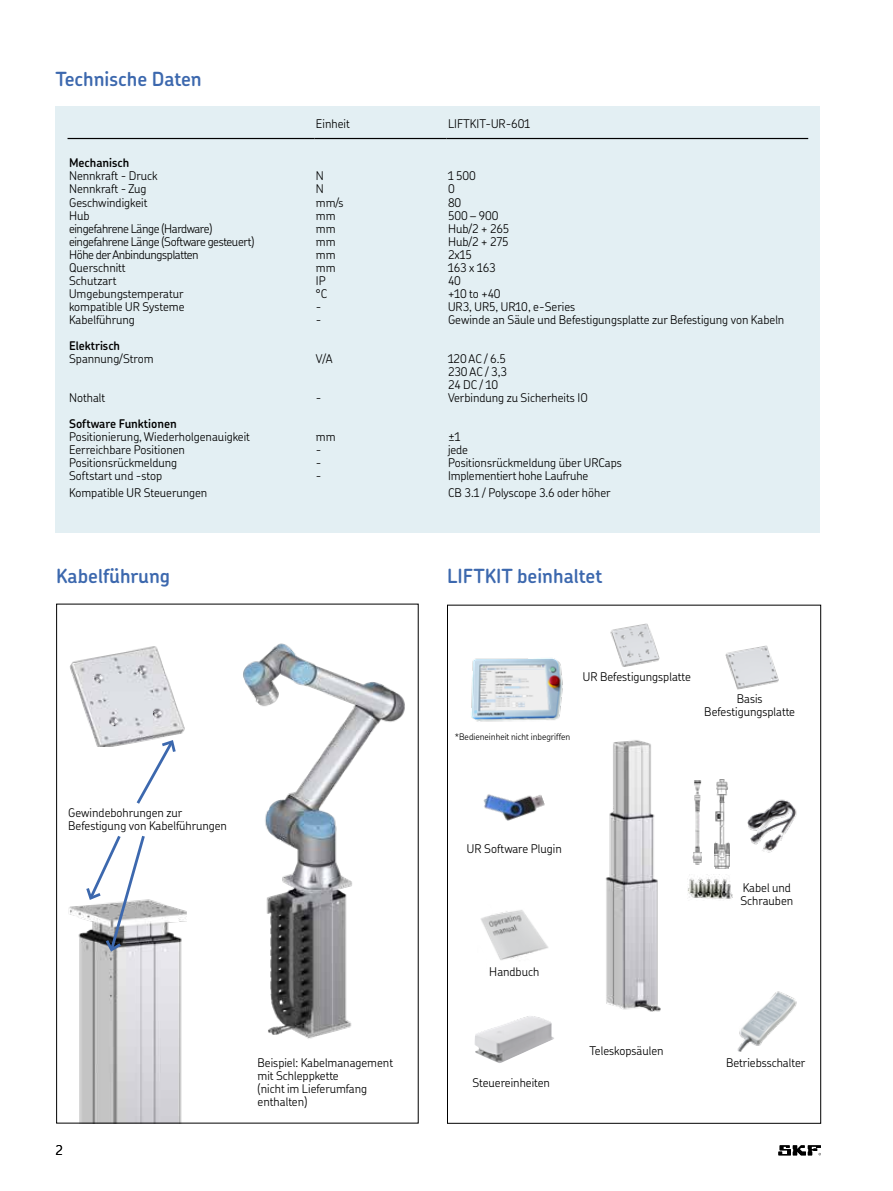
<style>
.page{position:relative;width:893px;height:1191px;background:#fff}
.page>*{position:absolute;margin:0;border:0;box-sizing:border-box;transform-origin:0 0}
.t1{font:600 19.5px "SKF Chevin OT";color:#3c68ae}
.t2{font:300 13.5px "SKF Chevin OT";color:#000}
.t3{font:300 12px/13px "SKF Chevin OT";color:#000}
.t4{font:300 12px "SKF Chevin OT";letter-spacing:-.03em;color:#000}
.t5{font:600 12px "SKF Chevin OT";color:#000}
.t6{font:300 9px "SKF Chevin OT";color:#000}
</style>
<div class="page">
<img style="left:68px;top:899px;width:119px;height:223px">
<img style="left:243px;top:627px;width:176px;height:422px">
<img style="left:70px;top:646px;width:115px;height:101px">
<svg style="left:134px;top:738px;width:44px;height:66px"></svg>
<svg style="left:84px;top:835px;width:63px;height:119px"></svg>
<div style="left:56px;top:107px;width:764px;height:426px;background:#e3eff3"></div>
<hr style="left:68px;top:138px;width:246px;height:1px;background:#000">
<hr style="left:314px;top:138px;width:132px;height:1px;background:#000">
<hr style="left:446px;top:138px;width:362px;height:1px;background:#000">
<img style="left:605px;top:740px;width:56px;height:272px">
<img style="left:737px;top:991px;width:60px;height:60px">
<img style="left:474px;top:1016px;width:80px;height:47px">
<img style="left:610px;top:623px;width:50px;height:44px">
<img style="left:725px;top:645px;width:54px;height:45px">
<img style="left:471px;top:658px;width:92px;height:64px">
<img style="left:483px;top:794px;width:62px;height:27px">
<img style="left:747px;top:799px;width:50px;height:54px">
<img style="left:692px;top:780px;width:10px;height:85px">
<img style="left:714px;top:779px;width:15px;height:89px">
<img style="left:688px;top:878px;width:44px;height:21px">
<img style="left:481px;top:910px;width:68px;height:50px">
<svg style="left:778px;top:1145px;width:43px;height:10px"></svg>
<h1 class="t1" style="left:56px;top:61px;width:148px">Technische Daten</h1>
<p class="t3" style="left:316px;top:116px;width:35px">Einheit</p>
<p class="t3" style="left:448px;top:116px;width:84px">LIFTKIT-UR-601</p>
<p class="t5" style="left:69px;top:152px;width:62px">Mechanisch</p>
<p class="t3" style="left:69px;top:168px;width:90px">Nennkraft - Druck</p>
<p class="t3" style="left:316px;top:168px;width:9px">N</p>
<p class="t3" style="left:448px;top:168px;width:29px">1 500</p>
<p class="t3" style="left:69px;top:181px;width:79px">Nennkraft - Zug</p>
<p class="t3" style="left:316px;top:181px;width:9px">N</p>
<p class="t3" style="left:448px;top:181px;width:8px">0</p>
<p class="t3" style="left:69px;top:194px;width:80px">Geschwindigkeit</p>
<p class="t3" style="left:316px;top:194px;width:29px">mm/s</p>
<p class="t3" style="left:448px;top:194px;width:15px">80</p>
<p class="t3" style="left:69px;top:207px;width:22px">Hub</p>
<p class="t3" style="left:316px;top:207px;width:21px">mm</p>
<p class="t3" style="left:448px;top:207px;width:52px">500 – 900</p>
<p class="t4" style="left:69px;top:217px;width:145px">eingefahrene Länge (Hardware)</p>
<p class="t3" style="left:316px;top:220px;width:21px">mm</p>
<p class="t3" style="left:448px;top:220px;width:63px">Hub/2 + 265</p>
<p class="t4" style="left:69px;top:230px;width:187px">eingefahrene Länge (Software gesteuert)</p>
<p class="t3" style="left:316px;top:233px;width:21px">mm</p>
<p class="t3" style="left:448px;top:233px;width:62px">Hub/2 + 275</p>
<p class="t4" style="left:69px;top:243px;width:131px">Höhe der Anbindungsplatten</p>
<p class="t3" style="left:316px;top:246px;width:21px">mm</p>
<p class="t3" style="left:448px;top:246px;width:25px">2x15</p>
<p class="t3" style="left:69px;top:259px;width:58px">Querschnitt</p>
<p class="t3" style="left:316px;top:259px;width:21px">mm</p>
<p class="t3" style="left:448px;top:259px;width:49px">163 x 163</p>
<p class="t3" style="left:69px;top:272px;width:49px">Schutzart</p>
<p class="t3" style="left:316px;top:272px;width:11px">IP</p>
<p class="t3" style="left:448px;top:272px;width:14px">40</p>
<p class="t3" style="left:69px;top:285px;width:116px">Umgebungstemperatur</p>
<p class="t3" style="left:316px;top:285px;width:13px">°C</p>
<p class="t3" style="left:448px;top:285px;width:54px">+10 to +40</p>
<p class="t3" style="left:69px;top:298px;width:117px">kompatible UR Systeme</p>
<p class="t3" style="left:316px;top:298px;width:7px">-</p>
<p class="t3" style="left:448px;top:298px;width:129px">UR3, UR5, UR10, e-Series</p>
<p class="t3" style="left:69px;top:311px;width:67px">Kabelführung</p>
<p class="t3" style="left:316px;top:311px;width:7px">-</p>
<p class="t3" style="left:448px;top:311px;width:338px">Gewinde an Säule und Befestigungsplatte zur Befestigung von Kabeln</p>
<p class="t5" style="left:69px;top:334px;width:53px">Elektrisch</p>
<p class="t3" style="left:69px;top:350px;width:86px">Spannung/Strom</p>
<p class="t3" style="left:316px;top:350px;width:18px">V/A</p>
<p class="t3" style="left:448px;top:350px;width:61px;text-align:justify">120 AC / 6.5<br>230 AC / 3,3<br>24 DC / 10</p>
<p class="t3" style="left:69px;top:389px;width:38px">Nothalt</p>
<p class="t3" style="left:316px;top:389px;width:7px">-</p>
<p class="t3" style="left:448px;top:389px;width:141px">Verbindung zu Sicherheits IO</p>
<p class="t5" style="left:69px;top:413px;width:109px">Software Funktionen</p>
<p class="t3" style="left:69px;top:429px;width:182px">Positionierung, Wiederholgenauigkeit</p>
<p class="t3" style="left:316px;top:429px;width:21px">mm</p>
<p class="t3" style="left:448px;top:429px;width:14px">±1</p>
<p class="t3" style="left:69px;top:442px;width:117px">Eerreichbare Positionen</p>
<p class="t3" style="left:316px;top:442px;width:7px">-</p>
<p class="t3" style="left:448px;top:442px;width:22px">jede</p>
<p class="t3" style="left:69px;top:455px;width:110px">Positionsrückmeldung</p>
<p class="t3" style="left:316px;top:455px;width:7px">-</p>
<p class="t3" style="left:448px;top:455px;width:175px">Positionsrückmeldung über URCaps</p>
<p class="t3" style="left:69px;top:468px;width:95px">Softstart und -stop</p>
<p class="t3" style="left:316px;top:468px;width:7px">-</p>
<p class="t3" style="left:448px;top:468px;width:142px">Implementiert hohe Laufruhe</p>
<p class="t3" style="left:69px;top:484px;width:140px">Kompatible UR Steuerungen</p>
<p class="t3" style="left:448px;top:484px;width:164px">CB 3.1 / Polyscope 3.6 oder höher</p>
<h1 class="t1" style="left:56px;top:558px;width:115px">Kabelführung</h1>
<p class="t3" style="left:68px;top:804px;width:160px">Gewindebohrungen zur<br>Befestigung von Kabelführungen</p>
<p class="t2" style="left:56px;top:1138px;width:9px">2</p>
<p class="t3" style="left:257px;top:1054px;width:137px">Beispiel: Kabelmanagement mit Schleppkette<br>(nicht im Lieferumfang enthalten)</p>
<h1 class="t1" style="left:447px;top:558px;width:157px">LIFTKIT beinhaltet</h1>
<p class="t3" style="left:583px;top:668px;width:109px">UR Befestigungsplatte</p>
<p class="t6" style="left:455px;top:728px;width:117px">*Bedieneinheit nicht inbegriffen</p>
<p class="t3" style="left:704px;top:690px;width:92px;text-align:center">Basis<br>Befestigungsplatte</p>
<p class="t3" style="left:467px;top:840px;width:96px">UR Software Plugin</p>
<p class="t3" style="left:489px;top:964px;width:52px">Handbuch</p>
<p class="t3" style="left:472px;top:1075px;width:79px">Steuereinheiten</p>
<p class="t3" style="left:589px;top:1043px;width:75px">Teleskopsäulen</p>
<p class="t3" style="left:740px;top:880px;width:54px">Kabel und<br>Schrauben</p>
<p class="t3" style="left:726px;top:1054px;width:81px">Betriebsschalter</p>
</div>
